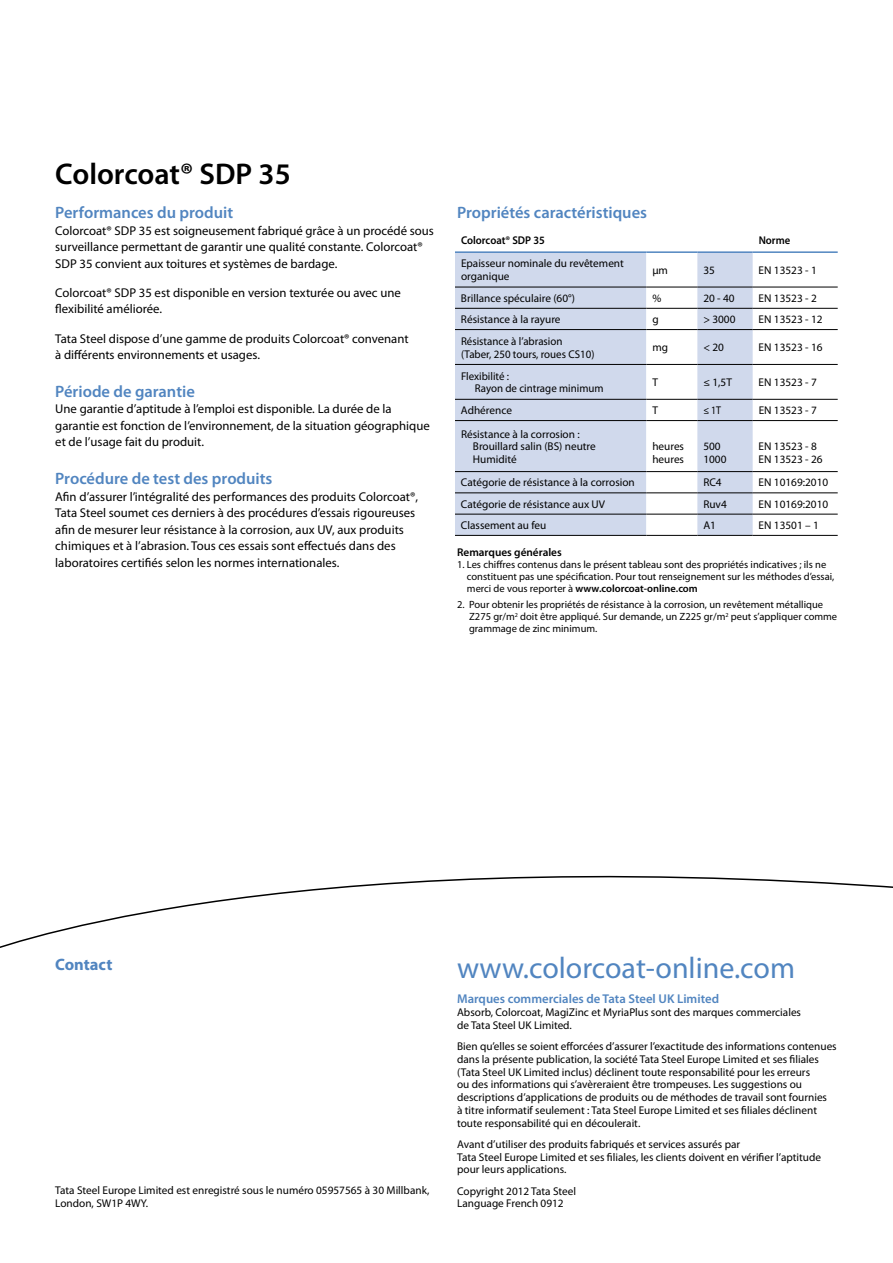
<style>
.page{position:relative;width:893px;height:1263px;background:#fff}
.page>*{position:absolute;margin:0;border:0;box-sizing:border-box;transform-origin:0 0}
.t1{font:30px "Myriad Pro";color:#5185c0}
.t2{font:600 30px "Myriad Pro";color:#000}
.t3{font:600 16.5px "Myriad Pro";color:#5185c0}
.t4{font:700 16.5px "Myriad Pro";color:#5185c0}
.t5{font:12.75px/16.5px "Myriad Pro";color:#000}
.t6{font:600 12.75px "Myriad Pro";color:#5185c0}
.t7{font:11.25px/12.8px "Myriad Pro";color:#000}
.t8{font:600 11.25px "Myriad Pro";color:#000;scale:.95 1}
.t9{font:600 11.25px "Myriad Pro";color:#000}
.t10{font:11.25px "Myriad Pro";color:#000;scale:.87 1}
.t11{font:10.5px/12px "Myriad Pro";color:#000}
.s1{font-weight:600}
</style>
<div class="page">
<div style="left:455px;top:253px;width:191px;height:282px;background:#d0d9ec"></div>
<svg style="left:646px;top:286px;width:192px;height:249px"></svg>
<svg style="left:697px;top:253px;width:56px;height:282px;background:#cfd7ea"></svg>
<hr style="left:455px;top:287px;width:191px;height:1px;background:#000">
<hr style="left:646px;top:287px;width:51px;height:1px;background:#000">
<hr style="left:697px;top:287px;width:56px;height:1px;background:#000">
<hr style="left:753px;top:287px;width:85px;height:1px;background:#000">
<hr style="left:455px;top:308px;width:191px;height:1px;background:#000">
<hr style="left:646px;top:308px;width:51px;height:1px;background:#000">
<hr style="left:697px;top:308px;width:56px;height:1px;background:#000">
<hr style="left:753px;top:308px;width:85px;height:1px;background:#000">
<hr style="left:455px;top:329px;width:191px;height:1px;background:#000">
<hr style="left:646px;top:329px;width:51px;height:1px;background:#000">
<hr style="left:697px;top:329px;width:56px;height:1px;background:#000">
<hr style="left:753px;top:329px;width:85px;height:1px;background:#000">
<hr style="left:455px;top:364px;width:191px;height:1px;background:#000">
<hr style="left:646px;top:364px;width:51px;height:1px;background:#000">
<hr style="left:697px;top:364px;width:56px;height:1px;background:#000">
<hr style="left:753px;top:364px;width:85px;height:1px;background:#000">
<hr style="left:455px;top:399px;width:191px;height:1px;background:#000">
<hr style="left:646px;top:399px;width:51px;height:1px;background:#000">
<hr style="left:697px;top:399px;width:56px;height:1px;background:#000">
<hr style="left:753px;top:399px;width:85px;height:1px;background:#000">
<hr style="left:455px;top:420px;width:191px;height:1px;background:#000">
<hr style="left:646px;top:420px;width:51px;height:1px;background:#000">
<hr style="left:697px;top:420px;width:56px;height:1px;background:#000">
<hr style="left:753px;top:420px;width:85px;height:1px;background:#000">
<hr style="left:455px;top:471px;width:191px;height:1px;background:#000">
<hr style="left:646px;top:471px;width:51px;height:1px;background:#000">
<hr style="left:697px;top:471px;width:56px;height:1px;background:#000">
<hr style="left:753px;top:471px;width:85px;height:1px;background:#000">
<hr style="left:455px;top:492px;width:191px;height:1px;background:#000">
<hr style="left:646px;top:492px;width:51px;height:1px;background:#000">
<hr style="left:697px;top:492px;width:56px;height:1px;background:#000">
<hr style="left:753px;top:492px;width:85px;height:1px;background:#000">
<hr style="left:455px;top:514px;width:191px;height:1px;background:#000">
<hr style="left:646px;top:514px;width:51px;height:1px;background:#000">
<hr style="left:697px;top:514px;width:56px;height:1px;background:#000">
<hr style="left:753px;top:514px;width:85px;height:1px;background:#000">
<hr style="left:455px;top:535px;width:191px;height:1px;background:#000">
<hr style="left:646px;top:535px;width:51px;height:1px;background:#000">
<hr style="left:697px;top:535px;width:56px;height:1px;background:#000">
<hr style="left:753px;top:535px;width:85px;height:1px;background:#000">
<hr style="left:455px;top:251px;width:191px;height:2px;background:#5185c0">
<hr style="left:646px;top:251px;width:51px;height:2px;background:#5185c0">
<hr style="left:697px;top:251px;width:56px;height:2px;background:#5185c0">
<hr style="left:753px;top:251px;width:85px;height:2px;background:#5185c0">
<svg style="left:0;top:875px;width:893px;height:73px"></svg>
<h1 class="t2" style="left:55px;top:155px;width:237px">Colorcoat® SDP 35</h1>
<h2 class="t3" style="left:55px;top:202px;width:179px">Performances du produit</h2>
<p class="t5" style="left:55px;top:222px;width:380px">Colorcoat® SDP 35 est soigneusement fabriqué grâce à un procédé sous surveillance permettant de garantir une qualité constante. Colorcoat®<br>SDP 35 convient aux toitures et systèmes de bardage.</p>
<p class="t5" style="left:55px;top:284px;width:347px">Colorcoat® SDP 35 est disponible en version texturée ou avec une flexibilité améliorée.</p>
<p class="t5" style="left:55px;top:330px;width:355px">Tata Steel dispose d’une gamme de produits Colorcoat® convenant à différents environnements et usages.</p>
<h2 class="t3" style="left:55px;top:381px;width:141px">Période de garantie</h2>
<p class="t5" style="left:55px;top:401px;width:376px">Une garantie d’aptitude à l’emploi est disponible. La durée de la garantie est fonction de l’environnement, de la situation géographique et de l’usage fait du produit.</p>
<h2 class="t3" style="left:55px;top:468px;width:219px">Procédure de test des produits</h2>
<p class="t5" style="left:55px;top:488px;width:364px">Afin d’assurer l’intégralité des performances des produits Colorcoat®, Tata Steel soumet ces derniers à des procédures d’essais rigoureuses afin de mesurer leur résistance à la corrosion, aux UV, aux produits chimiques et à l’abrasion. Tous ces essais sont effectués dans des laboratoires certifiés selon les normes internationales.</p>
<h2 class="t3" style="left:457px;top:202px;width:191px">Propriétés caractéristiques</h2>
<p class="t8" style="left:461px;top:233px;width:90px">Colorcoat® SDP 35</p>
<p class="t8" style="left:759px;top:233px;width:35px">Norme</p>
<p class="t7" style="left:461px;top:257px;width:164px">Epaisseur nominale du revêtement organique</p>
<p class="t7" style="left:652px;top:263px;width:17px">µm</p>
<p class="t7" style="left:703px;top:263px;width:13px">35</p>
<p class="t7" style="left:759px;top:263px;width:60px">EN 13523 - 1</p>
<p class="t7" style="left:461px;top:292px;width:115px">Brillance spéculaire (60°)</p>
<p class="t7" style="left:652px;top:292px;width:10px">%</p>
<p class="t7" style="left:703px;top:292px;width:33px">20 - 40</p>
<p class="t7" style="left:759px;top:292px;width:60px">EN 13523 - 2</p>
<p class="t7" style="left:461px;top:313px;width:101px">Résistance à la rayure</p>
<p class="t7" style="left:652px;top:313px;width:8px">g</p>
<p class="t7" style="left:703px;top:313px;width:34px">&gt; 3000</p>
<p class="t7" style="left:759px;top:313px;width:65px">EN 13523 - 12</p>
<p class="t7" style="left:461px;top:334px;width:135px">Résistance à l’abrasion (Taber, 250 tours, roues CS10)</p>
<p class="t7" style="left:652px;top:341px;width:17px">mg</p>
<p class="t7" style="left:703px;top:341px;width:22px">&lt; 20</p>
<p class="t7" style="left:759px;top:341px;width:65px">EN 13523 - 16</p>
<p class="t7" style="left:475px;top:369px;width:130px;text-indent:-14px">Flexibilité :<br>Rayon de cintrage minimum</p>
<p class="t7" style="left:652px;top:376px;width:7px">T</p>
<p class="t7" style="left:703px;top:376px;width:30px">≤ 1,5T</p>
<p class="t7" style="left:759px;top:376px;width:60px">EN 13523 - 7</p>
<p class="t7" style="left:461px;top:404px;width:53px">Adhérence</p>
<p class="t7" style="left:652px;top:404px;width:7px">T</p>
<p class="t10" style="left:703px;top:403px;width:22px">≤ 1T</p>
<p class="t7" style="left:759px;top:404px;width:60px">EN 13523 - 7</p>
<p class="t7" style="left:473px;top:427px;width:124px;text-indent:-12px">Résistance à la corrosion :<br>Brouillard salin (BS) neutre<br>Humidité</p>
<p class="t7" style="left:652px;top:440px;width:33px">heures heures</p>
<p class="t7" style="left:703px;top:440px;width:25px">500<br>1000</p>
<p class="t7" style="left:759px;top:440px;width:65px">EN 13523 - 8<br>EN 13523 - 26</p>
<p class="t7" style="left:461px;top:476px;width:175px">Catégorie de résistance à la corrosion</p>
<p class="t7" style="left:703px;top:476px;width:20px">RC4</p>
<p class="t7" style="left:759px;top:476px;width:71px">EN 10169:2010</p>
<p class="t7" style="left:461px;top:497px;width:146px">Catégorie de résistance aux UV</p>
<p class="t7" style="left:703px;top:497px;width:25px">Ruv4</p>
<p class="t7" style="left:759px;top:497px;width:71px">EN 10169:2010</p>
<p class="t7" style="left:461px;top:519px;width:87px">Classement au feu</p>
<p class="t7" style="left:703px;top:519px;width:14px">A1</p>
<p class="t7" style="left:759px;top:519px;width:62px">EN 13501 – 1</p>
<p class="t9" style="left:457px;top:545px;width:106px">Remarques générales</p>
<p class="t11" style="left:467px;top:558px;width:369px;text-indent:-10px">1. Les chiffres contenus dans le présent tableau sont des propriétés indicatives ; ils ne constituent pas une spécification. Pour tout renseignement sur les méthodes d’essai, merci de vous reporter à <span class="s1">www.colorcoat-online.com</span></p>
<p class="t11" style="left:469px;top:599px;width:370px;text-indent:-12px">2. Pour obtenir les propriétés de résistance à la corrosion, un revêtement métallique<br>Z275 gr/m<sup>2</sup> doit être appliqué. Sur demande, un Z225 gr/m<sup>2</sup> peut s’appliquer comme grammage de zinc minimum.</p>
<h2 class="t4" style="left:55px;top:954px;width:59px">Contact</h2>
<p class="t7" style="left:55px;top:1183px;width:376px;line-height:13.5px">Tata Steel Europe Limited est enregistré sous le numéro 05957565 à 30 Millbank,<br>London, SW1P 4WY.</p>
<h1 class="t1" style="left:457px;top:950px;width:339px">www.colorcoat-online.com</h1>
<p class="t6" style="left:457px;top:991px;width:263px">Marques commerciales de Tata Steel UK Limited</p>
<p class="t7" style="left:457px;top:1006px;width:345px">Absorb, Colorcoat, MagiZinc et MyriaPlus sont des marques commerciales de Tata Steel UK Limited.</p>
<p class="t7" style="left:457px;top:1040px;width:381px">Bien qu’elles se soient efforcées d’assurer l’exactitude des informations contenues dans la présente publication, la société Tata Steel Europe Limited et ses filiales (Tata Steel UK Limited inclus) déclinent toute responsabilité pour les erreurs<br>ou des informations qui s’avèreraient être trompeuses. Les suggestions ou descriptions d’applications de produits ou de méthodes de travail sont fournies<br>à titre informatif seulement : Tata Steel Europe Limited et ses filiales déclinent toute responsabilité qui en découlerait.</p>
<p class="t7" style="left:457px;top:1137px;width:365px">Avant d’utiliser des produits fabriqués et services assurés par<br>Tata Steel Europe Limited et ses filiales, les clients doivent en vérifier l’aptitude pour leurs applications.</p>
<p class="t7" style="left:457px;top:1184px;width:121px">Copyright 2012 Tata Steel<br>Language French 0912</p>
</div>
